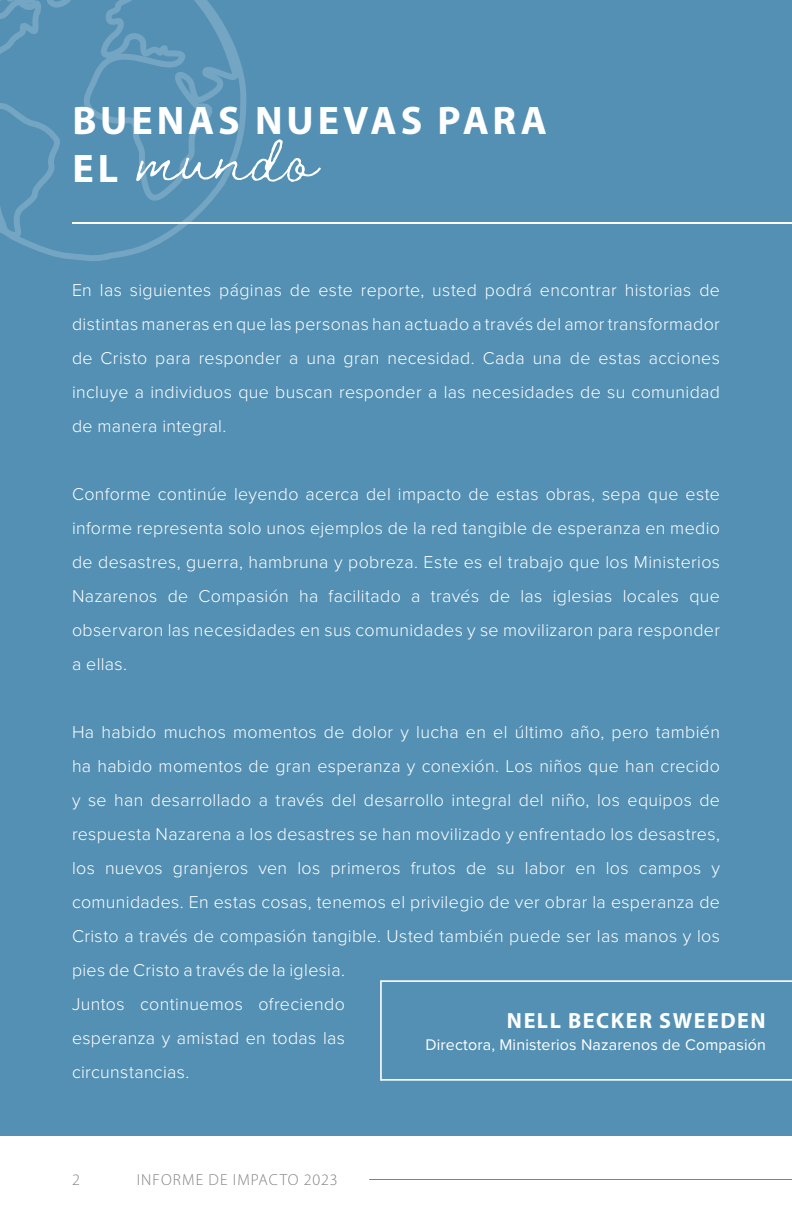
<style>
.page{position:relative;width:792px;height:1224px;background:#fff}
.page>*{position:absolute;margin:0;border:0;box-sizing:border-box;transform-origin:0 0}
.Headline_2{font:110px "Braisetto";color:#fff}
.Headline_5{font:700 40px/48px "Myriad Pro";letter-spacing:.1em;color:#fff}
.Headline_5-2{font:700 22px "Myriad Pro";letter-spacing:.07em;color:#fff}
.Body_Text{font:300 17.8px/34px "Proxima Nova";letter-spacing:.02em;color:#fff;text-align:justify}
.Body_Text-2{font:16px "Proxima Nova";letter-spacing:.01em;color:#fff}
.t1{font:300 16px "Myriad Pro";letter-spacing:.07em;color:#808285}
</style>
<div class="page">
<hr style="left:369px;top:1179px;width:423px;height:1px;background:#808285">
<div style="left:0;top:0;width:792px;height:1135px;background:#5390b4"></div>
<svg style="left:0;top:0;width:247px;height:261px"></svg>
<hr style="left:381px;top:1079px;width:411px;height:2px;background:#fff">
<hr style="left:381px;top:980px;width:411px;height:2px;background:#fff">
<hr style="left:380px;top:980px;width:2px;height:101px;background:#fff">
<hr style="left:72px;top:222px;width:720px;height:2px;background:#fff">
<hr style="left:791px;top:0;width:1px;height:642px;background:#fff79a">
<p class="Headline_5" style="left:72px;top:95px;width:476px">BUENAS NUEVAS PARA<br>EL</p>
<p class="Headline_2" style="left:137px;top:86px;width:182px">mundo</p>
<p class="Body_Text" style="left:72px;top:272px;width:650px">En las siguientes páginas de este reporte, usted podrá encontrar historias de distintas maneras en que las personas han actuado a través del amor transformador de Cristo para responder a una gran necesidad. Cada una de estas acciones incluye a individuos que buscan responder a las necesidades de su comunidad de manera integral.</p>
<p class="Body_Text" style="left:72px;top:476px;width:650px">Conforme continúe leyendo acerca del impacto de estas obras, sepa que este informe representa solo unos ejemplos de la red tangible de esperanza en medio de desastres, guerra, hambruna y pobreza. Este es el trabajo que los Ministerios Nazarenos de Compasión ha facilitado a través de las iglesias locales que observaron las necesidades en sus comunidades y se movilizaron para responder a ellas.</p>
<p class="Body_Text" style="left:72px;top:714px;width:650px;text-align:left">Ha habido muchos momentos de dolor y lucha en el último año, pero también ha habido momentos de gran esperanza y conexión. Los niños que han crecido y se han desarrollado a través del desarrollo integral del niño, los equipos de respuesta Nazarena a los desastres se han movilizado y enfrentado los desastres, los nuevos granjeros ven los primeros frutos de su labor en los campos y comunidades. En estas cosas, tenemos el privilegio de ver obrar la esperanza de Cristo a través de compasión tangible. Usted también puede ser las manos y los pies de Cristo a través de la iglesia.<br>Juntos continuemos ofreciendo<br>esperanza y amistad en todas las<br>circunstancias.</p>
<p class="Headline_5-2" style="left:507px;top:1006px;width:260px">NELL BECKER SWEEDEN</p>
<p class="Body_Text-2" style="left:425px;top:1032px;width:342px">Directora, Ministerios Nazarenos de Compasión</p>
<p class="t1" style="left:72px;top:1170px;width:9px">2</p>
<p class="t1" style="left:137px;top:1170px;width:202px">INFORME DE IMPACTO 2023</p>
</div>
